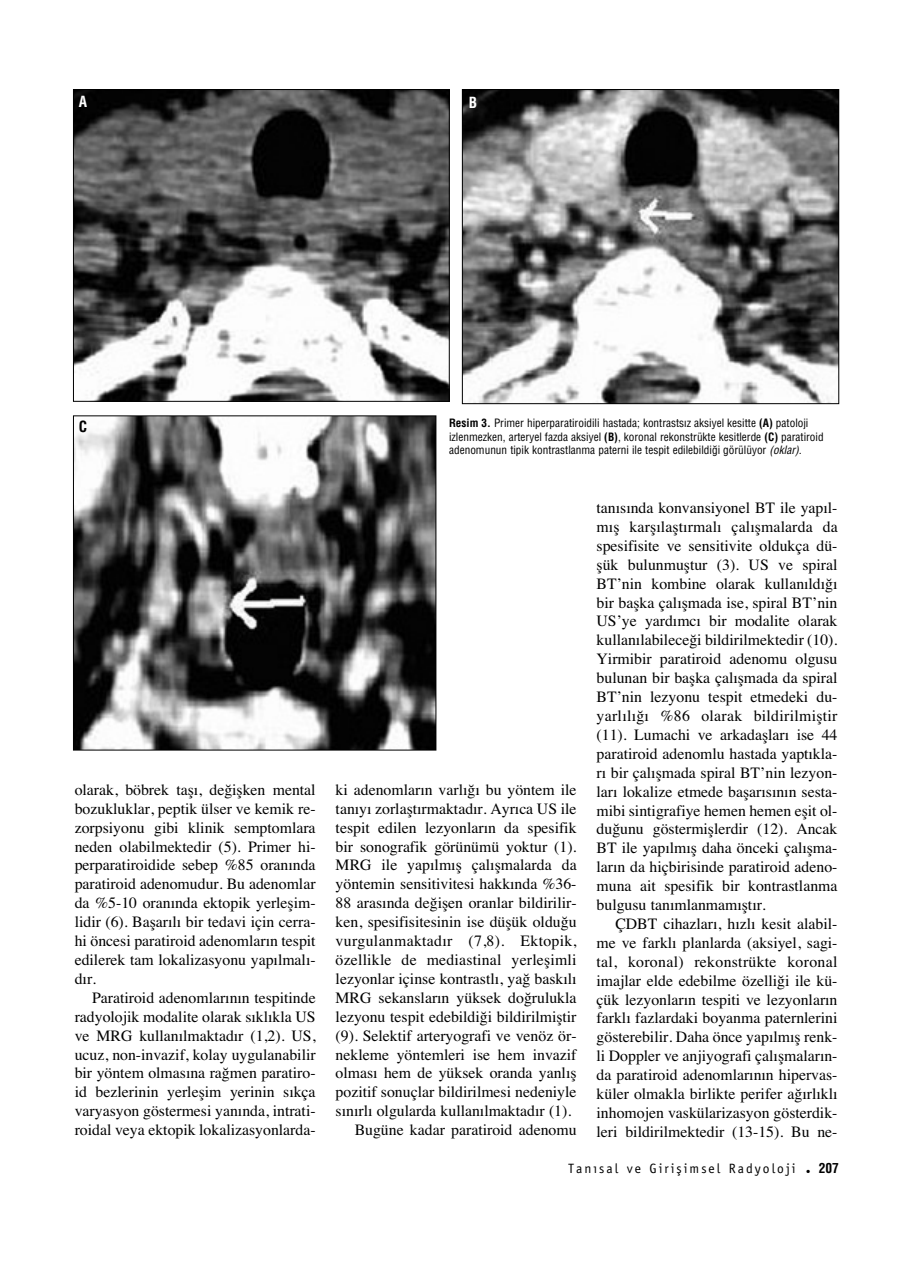
<style>
.page{position:relative;width:914px;height:1265px;background:#fff}
.page>*{position:absolute;margin:0;border:0;box-sizing:border-box;transform-origin:0 0}
.t1{font:15.75px/18.9px "Times TR Plain";color:#000;text-align:justify}
.t2{font:15.75px "Times TR Plain";letter-spacing:.02em;color:#000}
.t3{font:700 15px "Helvetica Cond";color:#fff}
.t4{font:700 15px "Helvetica Cond";color:#000}
.t5{font:13.5px "Officina Sans";letter-spacing:.15em;color:#000}
.t6{font:700 13.5px "Helvetica Cond";color:#000}
.t7{font:11.25px/13.5px "Helvetica Cond";color:#000}
.s1{font-weight:700}
.s2{font-style:italic}
</style>
<div class="page">
<img style="left:75px;top:91px;width:372px;height:308px">
<div style="left:73px;top:89px;width:376px;height:312px;border:1px solid #000"></div>
<img style="left:464px;top:91px;width:373px;height:311px">
<div style="left:462px;top:89px;width:377px;height:315px;border:1px solid #000"></div>
<img style="left:75px;top:417px;width:359px;height:331px">
<div style="left:73px;top:415px;width:363px;height:335px;border:1px solid #000"></div>
<p class="t3" style="left:79px;top:96px;width:10px">A</p>
<p class="t3" style="left:469px;top:96px;width:10px">B</p>
<p class="t4" style="left:79px;top:420px;width:10px">C</p>
<p class="t7" style="left:449px;top:417px;width:376px"><span class="s1">Resim 3.</span> Primer hiperparatiroidili hastada; kontrasts›z aksiyel kesitte <span class="s1">(A)</span> patoloji izlenmezken, arteryel fazda aksiyel <span class="s1">(B)</span>, koronal rekonstrükte kesitlerde <span class="s1">(C)</span> paratiroid adenomunun tipik kontrastlanma paterni ile tespit edilebildi¤i görülüyor <span class="s2">(oklar).</span></p>
<p class="t1" style="left:75px;top:781px;width:242px">olarak, böbrek taş›, değişken mental bozukluklar, peptik ülser ve kemik re&shy;zorpsiyonu gibi klinik semptomlara neden olabilmektedir (5). Primer hi&shy;perparatiroidide sebep %85 oran›nda paratiroid adenomudur. Bu adenomlar da %5-10 oran›nda ektopik yerleşim&shy;lidir (6). Başar›l› bir tedavi için cerra&shy;hi öncesi paratiroid adenomlar›n tespit edilerek tam lokalizasyonu yap›lmal›- d›r.</p>
<p class="t1" style="left:75px;top:989px;width:242px;text-indent:17px">Paratiroid adenomlar›n›n tespitinde radyolojik modalite olarak s›kl›kla US ve MRG kullan›lmaktad›r (1,2). US, ucuz, non-invazif, kolay uygulanabilir bir yöntem olmas›na rağmen paratiro&shy;id bezlerinin yerleşim yerinin s›kça varyasyon göstermesi yan›nda, intrati&shy;roidal veya ektopik lokalizasyonlarda-</p>
<p class="t1" style="left:335px;top:781px;width:242px">ki adenomlar›n varl›ğ› bu yöntem ile</p>
<p class="t1" style="left:335px;top:800px;width:242px">tan›y› zorlaşt›rmaktad›r. Ayr›ca US ile</p>
<p class="t1" style="left:335px;top:819px;width:242px">tespit edilen lezyonlar›n da spesifik</p>
<p class="t1" style="left:335px;top:838px;width:242px">bir sonografik görünümü yoktur (1).</p>
<p class="t1" style="left:335px;top:857px;width:242px">MRG ile yap›lm›ş çal›şmalarda da</p>
<p class="t1" style="left:335px;top:876px;width:242px">yöntemin sensitivitesi hakk›nda %36-</p>
<p class="t1" style="left:335px;top:895px;width:242px">88 aras›nda değişen oranlar bildirilir-</p>
<p class="t1" style="left:335px;top:914px;width:242px">ken, spesifisitesinin ise düşük olduğu</p>
<p class="t2" style="left:335px;top:935px;width:242px">vurgulanmaktad›r (7,8). Ektopik,</p>
<p class="t1" style="left:335px;top:952px;width:242px">özellikle de mediastinal yerleşimli</p>
<p class="t1" style="left:335px;top:970px;width:242px">lezyonlar içinse kontrastl›, yağ bask›l›</p>
<p class="t1" style="left:335px;top:989px;width:242px">MRG sekanslar›n yüksek doğrulukla</p>
<p class="t1" style="left:335px;top:1008px;width:242px">lezyonu tespit edebildiği bildirilmiştir</p>
<p class="t1" style="left:335px;top:1027px;width:242px">(9). Selektif arteryografi ve venöz ör-</p>
<p class="t1" style="left:335px;top:1046px;width:242px">nekleme yöntemleri ise hem invazif</p>
<p class="t1" style="left:335px;top:1065px;width:242px">olmas› hem de yüksek oranda yanl›ş</p>
<p class="t1" style="left:335px;top:1084px;width:242px">pozitif sonuçlar bildirilmesi nedeniyle</p>
<p class="t1" style="left:335px;top:1103px;width:237px">s›n›rl› olgularda kullan›lmaktad›r (1).</p>
<p class="t1" style="left:355px;top:1122px;width:223px">Bugüne kadar paratiroid adenomu</p>
<p class="t1" style="left:596px;top:500px;width:242px">tan›s›nda konvansiyonel BT ile yap›l&shy;m›ş karş›laşt›rmal› çal›şmalarda da spesifisite ve sensitivite oldukça dü&shy;şük bulunmuştur (3). US ve spiral BT’nin kombine olarak kullan›ld›ğ› bir başka çal›şmada ise, spiral BT’nin US’ye yard›mc› bir modalite olarak kullan›labileceği bildirilmektedir (10).<br>Yirmibir paratiroid adenomu olgusu bulunan bir başka çal›şmada da spiral BT’nin lezyonu tespit etmedeki du&shy;yarl›l›ğ› %86 olarak bildirilmiştir (11). Lumachi ve arkadaşlar› ise 44 paratiroid adenomlu hastada yapt›kla&shy;r› bir çal›şmada spiral BT’nin lezyon&shy;lar› lokalize etmede başar›s›n›n sesta&shy;mibi sintigrafiye hemen hemen eşit ol&shy;duğunu göstermişlerdir (12). Ancak BT ile yap›lm›ş daha önceki çal›şma&shy;lar›n da hiçbirisinde paratiroid adeno&shy;muna ait spesifik bir kontrastlanma bulgusu tan›mlanmam›şt›r.</p>
<p class="t1" style="left:596px;top:916px;width:242px;text-indent:19px">ÇDBT cihazlar›, h›zl› kesit alabil&shy;me ve farkl› planlarda (aksiyel, sagi&shy;tal, koronal) rekonstrükte koronal imajlar elde edebilme özelliği ile kü&shy;çük lezyonlar›n tespiti ve lezyonlar›n farkl› fazlardaki boyanma paternlerini gösterebilir. Daha önce yap›lm›ş renk&shy;li Doppler ve anjiyografi çal›şmalar›n&shy;da paratiroid adenomlar›n›n hipervas&shy;küler olmakla birlikte perifer ağ›rl›kl› inhomojen vaskülarizasyon gösterdik&shy;leri bildirilmektedir (13-15). Bu ne-</p>
<p class="t5" style="left:568px;top:1163px;width:229px">Tan›sal ve Giriflimsel Radyoloji</p>
<p class="t6" style="left:806px;top:1162px;width:34px">● 207</p>
</div>
